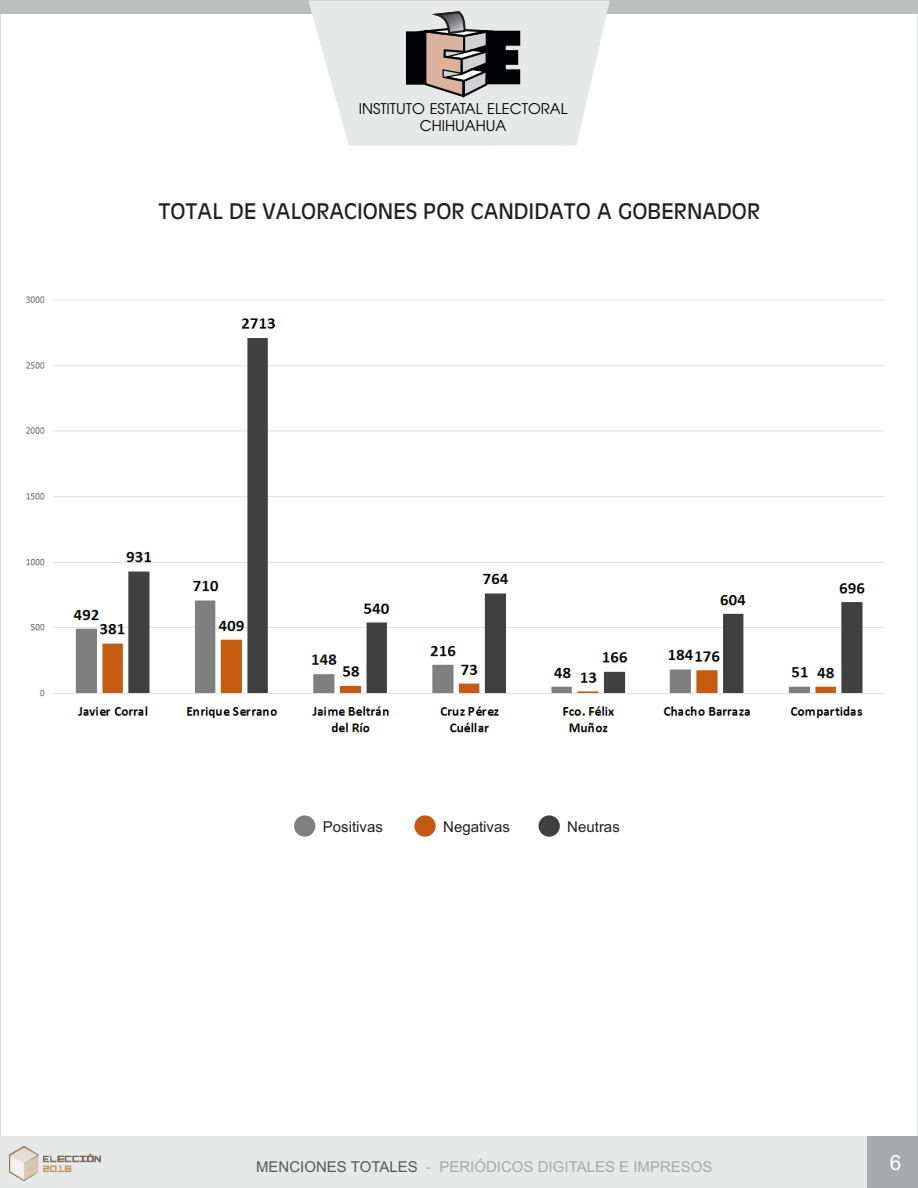
<style>
.page{position:relative;width:918px;height:1188px;background:#fff}
.page>*{position:absolute;margin:0;border:0;box-sizing:border-box;transform-origin:0 0}
.t1{font:21px "Antique Olive";color:#231f20}
.t2{font:21px "Arial";color:#fff}
.t3{font:15px "Arial";color:#a7a9ac}
.t4{font:15px "Arial";color:#231f20}
.t5{font:14.7px/17.4px "Avian";color:#020304;text-align:center}
.s1{color:#58595b}
</style>
<div class="page">
<img style="left:25px;top:296px;width:860px;height:437px">
<div style="left:0;top:0;width:918px;height:14px;background:#bcbec0"></div>
<svg style="left:309px;top:2px;width:301px;height:144px;fill:#e7e8e8"></svg>
<svg style="left:406px;top:9px;width:114px;height:90px;background:#8a8482"></svg>
<div style="left:294px;top:815px;width:21px;height:22px;background:#808080;border-radius:50%"></div>
<div style="left:414px;top:815px;width:22px;height:22px;background:#c45912;border-radius:50%"></div>
<div style="left:539px;top:815px;width:21px;height:22px;background:#404040;border-radius:50%"></div>
<div style="left:0;top:1137px;width:918px;height:51px;background:#e7e8e8"></div>
<img style="left:9px;top:1146px;width:91px;height:34px">
<div style="left:868px;top:1137px;width:50px;height:51px;background:#a7a9ac"></div>
<p class="t5" style="left:359px;top:101px;width:210px">INSTITUTO ESTATAL ELECTORAL<br>CHIHUAHUA</p>
<h1 class="t1" style="left:158px;top:202px;width:603px">TOTAL DE VALORACIONES POR CANDIDATO A GOBERNADOR</h1>
<p class="t4" style="left:323px;top:821px;width:62px">Positivas</p>
<p class="t4" style="left:443px;top:821px;width:68px">Negativas</p>
<p class="t4" style="left:567px;top:821px;width:54px">Neutras</p>
<p class="t3" style="left:256px;top:1161px;width:458px"><span class="s1">MENCIONES TOTALES</span> - PERIÓDICOS DIGITALES E IMPRESOS</p>
<h1 class="t2" style="left:890px;top:1155px;width:13px">6</h1>
</div>
